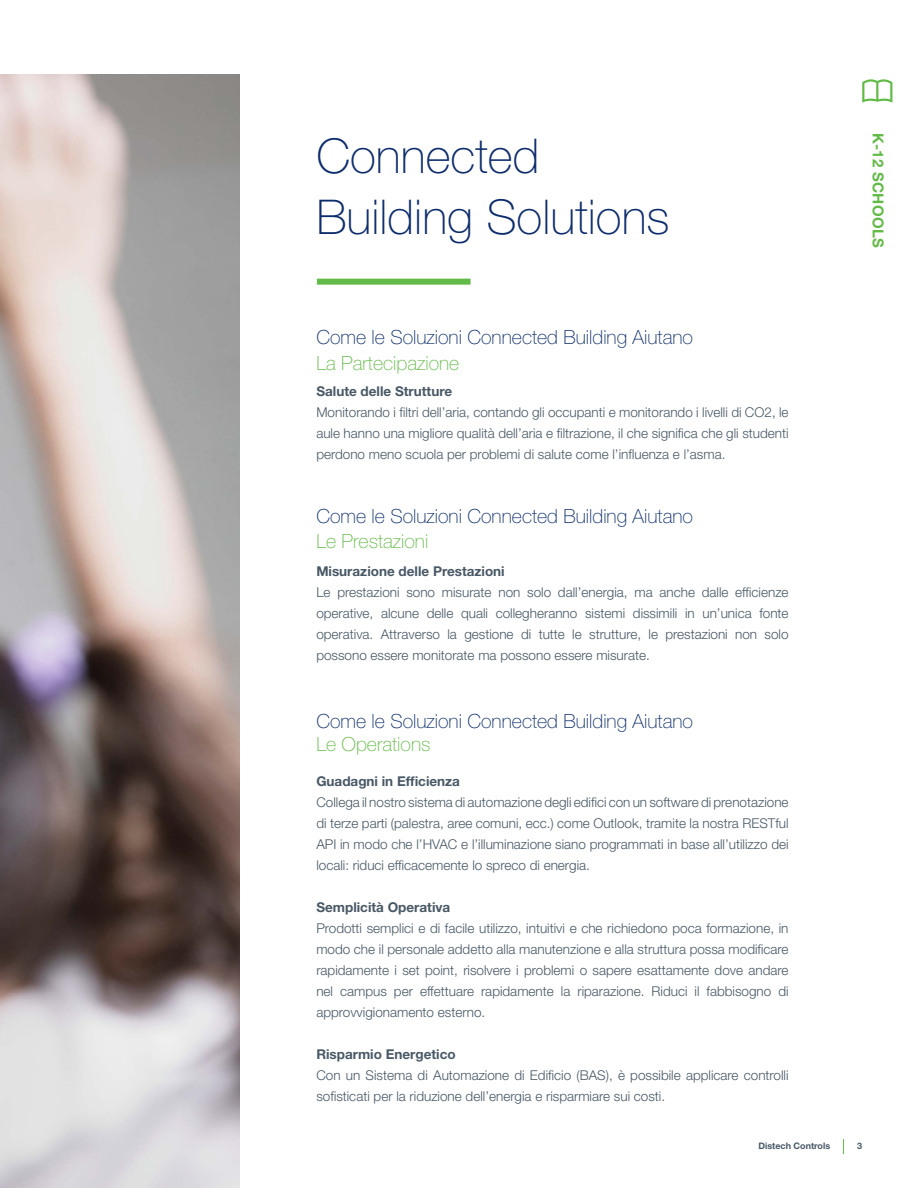
<style>
.page{position:relative;width:918px;height:1188px;background:#fff}
.page>*{position:absolute;margin:0;border:0;box-sizing:border-box;transform-origin:0 0}
.t1{font:100 48px/61.5px "Helvetica Neue LT Std";color:#0d2c6c}
.t2{font:100 19.5px "Helvetica Neue LT Std";color:#0d2c6c}
.t3{font:100 19.5px "Helvetica Neue LT Std";color:#62bb46}
.t4{font:700 15px "Helvetica Neue LT Std";letter-spacing:.02em;color:#62bb46}
.t5{font:300 13.5px/21px "Helvetica Neue LT Std";color:#485865;text-align:justify}
.t6{font:700 13.5px "Helvetica Neue LT Std";color:#485865}
.t7{font:700 9px "Helvetica Neue LT Std";color:#485865}
</style>
<div class="page">
<svg style="left:843px;top:1139px;width:1px;height:15px"></svg>
<img style="left:0;top:74px;width:240px;height:1114px">
<svg style="left:862px;top:79px;width:30px;height:24px"></svg>
<div style="left:317px;top:279px;width:154px;height:6px;background:#62bb46"></div>
<h1 class="t1" style="left:316px;top:125px;width:355px">Connected<br>Building Solutions</h1>
<p class="t4" style="left:887px;top:133px;width:117px;rotate:90deg">K-12 SCHOOLS</p>
<h2 class="t2" style="left:316px;top:326px;width:378px">Come le Soluzioni Connected Building Aiutano</h2>
<h2 class="t3" style="left:316px;top:352px;width:145px">La Partecipazione</h2>
<p class="t6" style="left:316px;top:382px;width:137px">Salute delle Strutture</p>
<p class="t5" style="left:316px;top:401px;width:474px">Monitorando i filtri dell’aria, contando gli occupanti e monitorando i livelli di CO2, le aule hanno una migliore qualità dell’aria e filtrazione, il che significa che gli studenti perdono meno scuola per problemi di salute come l’influenza e l’asma.</p>
<h2 class="t2" style="left:316px;top:505px;width:378px">Come le Soluzioni Connected Building Aiutano</h2>
<h2 class="t3" style="left:316px;top:530px;width:113px">Le Prestazioni</h2>
<p class="t6" style="left:316px;top:563px;width:190px">Misurazione delle Prestazioni</p>
<p class="t5" style="left:316px;top:582px;width:474px">Le prestazioni sono misurate non solo dall’energia, ma anche dalle efficienze operative, alcune delle quali collegheranno sistemi dissimili in un’unica fonte operativa. Attraverso la gestione di tutte le strutture, le prestazioni non solo possono essere monitorate ma possono essere misurate.</p>
<h2 class="t2" style="left:316px;top:710px;width:378px">Come le Soluzioni Connected Building Aiutano</h2>
<h2 class="t3" style="left:316px;top:733px;width:116px">Le Operations</h2>
<p class="t6" style="left:316px;top:773px;width:145px">Guadagni in Efficienza</p>
<p class="t5" style="left:316px;top:791px;width:474px">Collega il nostro sistema di automazione degli edifici con un software di prenotazione di terze parti (palestra, aree comuni, ecc.) come Outlook, tramite la nostra RESTful API in modo che l’HVAC e l’illuminazione siano programmati in base all’utilizzo dei locali: riduci efficacemente lo spreco di energia.</p>
<p class="t6" style="left:316px;top:899px;width:135px">Semplicità Operativa</p>
<p class="t5" style="left:316px;top:917px;width:474px">Prodotti semplici e di facile utilizzo, intuitivi e che richiedono poca formazione, in modo che il personale addetto alla manutenzione e alla struttura possa modificare rapidamente i set point, risolvere i problemi o sapere esattamente dove andare nel campus per effettuare rapidamente la riparazione. Riduci il fabbisogno di approvvigionamento esterno.</p>
<p class="t6" style="left:316px;top:1046px;width:141px">Risparmio Energetico</p>
<p class="t5" style="left:316px;top:1064px;width:474px">Con un Sistema di Automazione di Edificio (BAS), è possibile applicare controlli sofisticati per la riduzione dell’energia e risparmiare sui costi.</p>
<p class="t7" style="left:758px;top:1141px;width:73px">Distech Controls</p>
<p class="t7" style="left:857px;top:1141px;width:7px">3</p>
</div>
